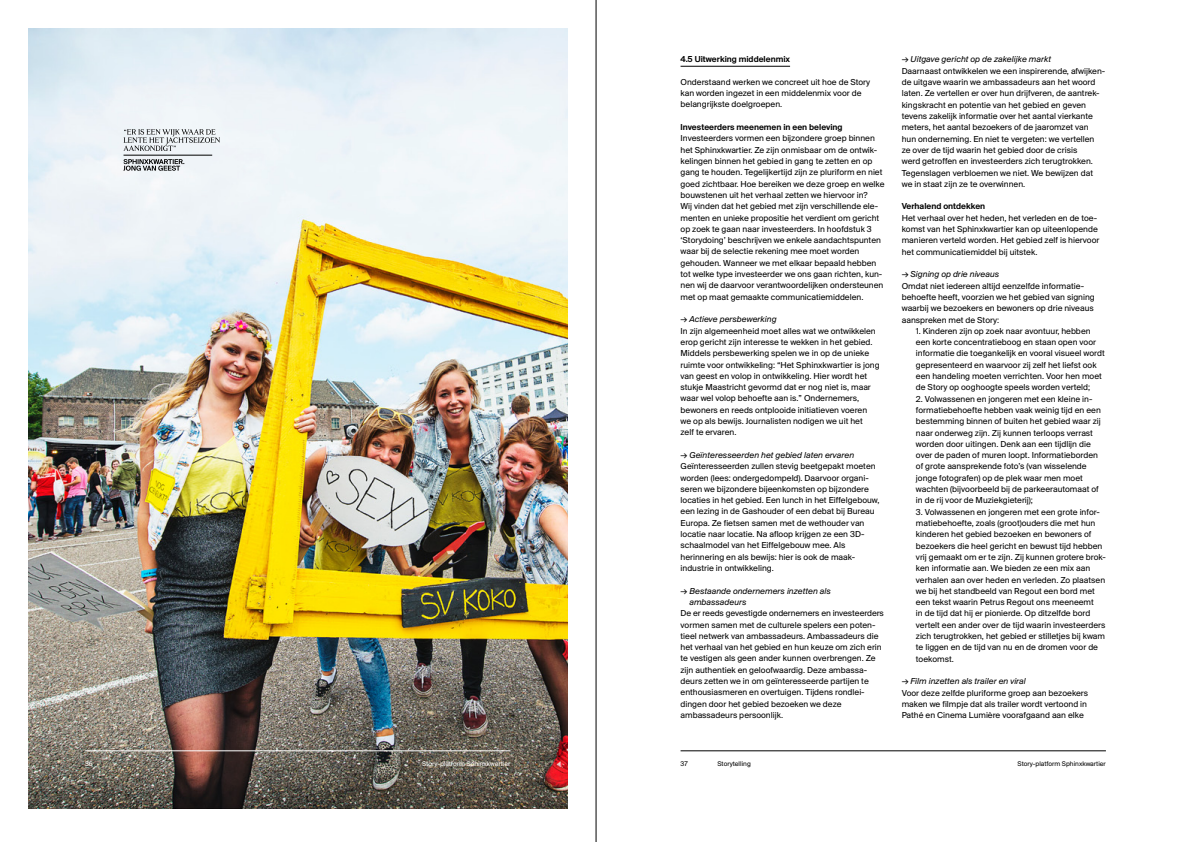
<style>
.page{position:relative;width:1191px;height:842px;background:#fff}
.page>*{position:absolute;margin:0;border:0;box-sizing:border-box;transform-origin:0 0}
.t1{font:9px/11.3px "Suisse BP Intl";color:#000}
.t2{font:italic 9px/11.3px "Suisse BP Intl";color:#000}
.t3{font:9px "Suisse BP Intl Antique";color:#000}
.t4{font:7px "Suisse BP Intl";color:#000}
.t5{font:7px "Suisse BP Intl";color:#fff}
</style>
<div class="page">
<img style="left:28px;top:28px;width:539px;height:780px">
<hr style="left:680px;top:66px;width:110px;height:1px;background:#000">
<hr style="left:596px;top:0;width:1px;height:842px;background:#000">
<hr style="left:680px;top:750px;width:426px;height:1px;background:#000">
<hr style="left:85px;top:750px;width:425px;height:1px;background:#fff">
<svg style="left:123px;top:159px;width:61px;height:12px"></svg>
<svg style="left:123px;top:129px;width:97px;height:22px"></svg>
<hr style="left:123px;top:155px;width:89px;height:1px;background:#000">
<p class="t3" style="left:680px;top:54px;width:111px">4.5 Uitwerking middelenmix</p>
<p class="t1" style="left:680px;top:76px;width:191px">Onderstaand werken we concreet uit hoe de Story kan worden ingezet in een middelenmix voor de belangrijkste doelgroepen.</p>
<p class="t3" style="left:680px;top:122px;width:164px">Investeerders meenemen in een beleving</p>
<p class="t1" style="left:680px;top:133px;width:205px">Investeerders vormen een bijzondere groep binnen het Sphinxkwartier. Ze zijn onmisbaar om de ontwik&shy;kelingen binnen het gebied in gang te zetten en op gang te houden. Tegelijkertijd zijn ze pluriform en niet goed zichtbaar. Hoe bereiken we deze groep en welke bouwstenen uit het verhaal zetten we hiervoor in?<br>Wij vinden dat het gebied met zijn verschillende ele&shy;menten en unieke propositie het verdient om gericht op zoek te gaan naar investeerders. In hoofdstuk 3 ‘Storydoing’ beschrijven we enkele aandachtspunten waar bij de selectie rekening mee moet worden gehouden. Wanneer we met elkaar bepaald hebben tot welke type investeerder we ons gaan richten, kun&shy;nen wij de daarvoor verantwoordelijken ondersteunen met op maat gemaakte communicatiemiddelen.</p>
<p class="t2" style="left:680px;top:313px;width:98px">→ Actieve persbewerking</p>
<p class="t1" style="left:680px;top:325px;width:200px">In zijn algemeenheid moet alles wat we ontwikkelen erop gericht zijn interesse te wekken in het gebied.<br>Middels persbewerking spelen we in op de unieke ruimte voor ontwikkeling: “Het Sphinxkwartier is jong van geest en volop in ontwikkeling. Hier wordt het stukje Maastricht gevormd dat er nog niet is, maar waar wel volop behoefte aan is.” Ondernemers, bewoners en reeds ontplooide initiatieven voeren we op als bewijs. Journalisten nodigen we uit het<br>zelf te ervaren.</p>
<p class="t2" style="left:680px;top:449px;width:175px">→ Geïnteresseerden het gebied laten ervaren</p>
<p class="t1" style="left:680px;top:460px;width:200px">Geïnteresseerden zullen stevig beetgepakt moeten worden (lees: ondergedompeld). Daarvoor organi&shy;seren we bijzondere bijeenkomsten op bijzondere locaties in het gebied. Een lunch in het Eiffelgebouw, een lezing in de Gashouder of een debat bij Bureau Europa. Ze fietsen samen met de wethouder van locatie naar locatie. Na afloop krijgen ze een 3D&shy;schaalmodel van het Eiffelgebouw mee. Als herinnering en als bewijs: hier is ook de maak&shy;industrie in ontwikkeling.</p>
<p class="t2" style="left:689px;top:585px;width:143px;text-indent:-9px">→ Bestaande ondernemers inzetten als ambassadeurs</p>
<p class="t1" style="left:680px;top:607px;width:205px">De er reeds gevestigde ondernemers en investeerders vormen samen met de culturele spelers een poten&shy;tieel netwerk van ambassadeurs. Ambassadeurs die het verhaal van het gebied en hun keuze om zich erin te vestigen als geen ander kunnen overbrengen. Ze zijn authentiek en geloofwaardig. Deze ambassa&shy;deurs zetten we in om geïnteresseerde partijen te enthousiasmeren en overtuigen. Tijdens rondlei&shy;dingen door het gebied bezoeken we deze ambassadeurs persoonlijk.</p>
<p class="t2" style="left:901px;top:54px;width:151px">→ Uitgave gericht op de zakelijke markt</p>
<p class="t1" style="left:901px;top:65px;width:205px">Daarnaast ontwikkelen we een inspirerende, afwijken&shy;de uitgave waarin we ambassadeurs aan het woord laten. Ze vertellen er over hun drijfveren, de aantrek&shy;kingskracht en potentie van het gebied en geven tevens zakelijk informatie over het aantal vierkante meters, het aantal bezoekers of de jaaromzet van hun onderneming. En niet te vergeten: we vertellen ze over de tijd waarin het gebied door de crisis<br>werd getroffen en investeerders zich terugtrokken.<br>Tegenslagen verbloemen we niet. We bewijzen dat we in staat zijn ze te overwinnen.</p>
<p class="t3" style="left:901px;top:201px;width:85px">Verhalend ontdekken</p>
<p class="t1" style="left:901px;top:212px;width:199px">Het verhaal over het heden, het verleden en de toe&shy;komst van het Sphinxkwartier kan op uiteenlopende manieren verteld worden. Het gebied zelf is hiervoor het communicatiemiddel bij uitstek.</p>
<p class="t2" style="left:901px;top:268px;width:99px">→ Signing op drie niveaus</p>
<p class="t1" style="left:901px;top:280px;width:194px">Omdat niet iedereen altijd eenzelfde informatie&shy;behoefte heeft, voorzien we het gebied van signing waarbij we bezoekers en bewoners op drie niveaus aanspreken met de Story:</p>
<p class="t1" style="left:916px;top:325px;width:190px">1. Kinderen zijn op zoek naar avontuur, hebben een korte concentratieboog en staan open voor informatie die toegankelijk en vooral visueel wordt gepresenteerd en waarvoor zij zelf het liefst ook een handeling moeten verrichten. Voor hen moet de Story op ooghoogte speels worden verteld;</p>
<p class="t1" style="left:916px;top:393px;width:186px">2. Volwassenen en jongeren met een kleine in&shy;formatiebehoefte hebben vaak weinig tijd en een bestemming binnen of buiten het gebied waar zij naar onderweg zijn. Zij kunnen terloops verrast worden door uitingen. Denk aan een tijdlijn die over de paden of muren loopt. Informatieborden of grote aansprekende foto’s (van wisselende jonge fotografen) op de plek waar men moet wachten (bijvoorbeeld bij de parkeerautomaat of in de rij voor de Muziekgieterij);</p>
<p class="t1" style="left:916px;top:506px;width:191px">3. Volwassenen en jongeren met een grote infor&shy;matiebehoefte, zoals (groot)ouders die met hun kinderen het gebied bezoeken en bewoners of bezoekers die heel gericht en bewust tijd hebben vrij gemaakt om er te zijn. Zij kunnen grotere brok&shy;ken informatie aan. We bieden ze een mix aan verhalen aan over heden en verleden. Zo plaatsen we bij het standbeeld van Regout een bord met een tekst waarin Petrus Regout ons meeneemt<br>in de tijd dat hij er pionierde. Op ditzelfde bord vertelt een ander over de tijd waarin investeerders zich terugtrokken, het gebied er stilletjes bij kwam te liggen en de tijd van nu en de dromen voor de toekomst.</p>
<p class="t2" style="left:901px;top:675px;width:126px">→ Film inzetten als trailer en viral</p>
<p class="t1" style="left:901px;top:687px;width:188px">Voor deze zelfde pluriforme groep aan bezoekers maken we filmpje dat als trailer wordt vertoond in<br>Pathé en Cinema Lumière voorafgaand aan elke</p>
<p class="t5" style="left:85px;top:760px;width:9px">36</p>
<p class="t5" style="left:422px;top:760px;width:90px">Story-platform Sphinxkwartier</p>
<p class="t4" style="left:680px;top:760px;width:9px">37</p>
<p class="t4" style="left:717px;top:760px;width:35px">Storytelling</p>
<p class="t4" style="left:1017px;top:760px;width:90px">Story-platform Sphinxkwartier</p>
</div>
